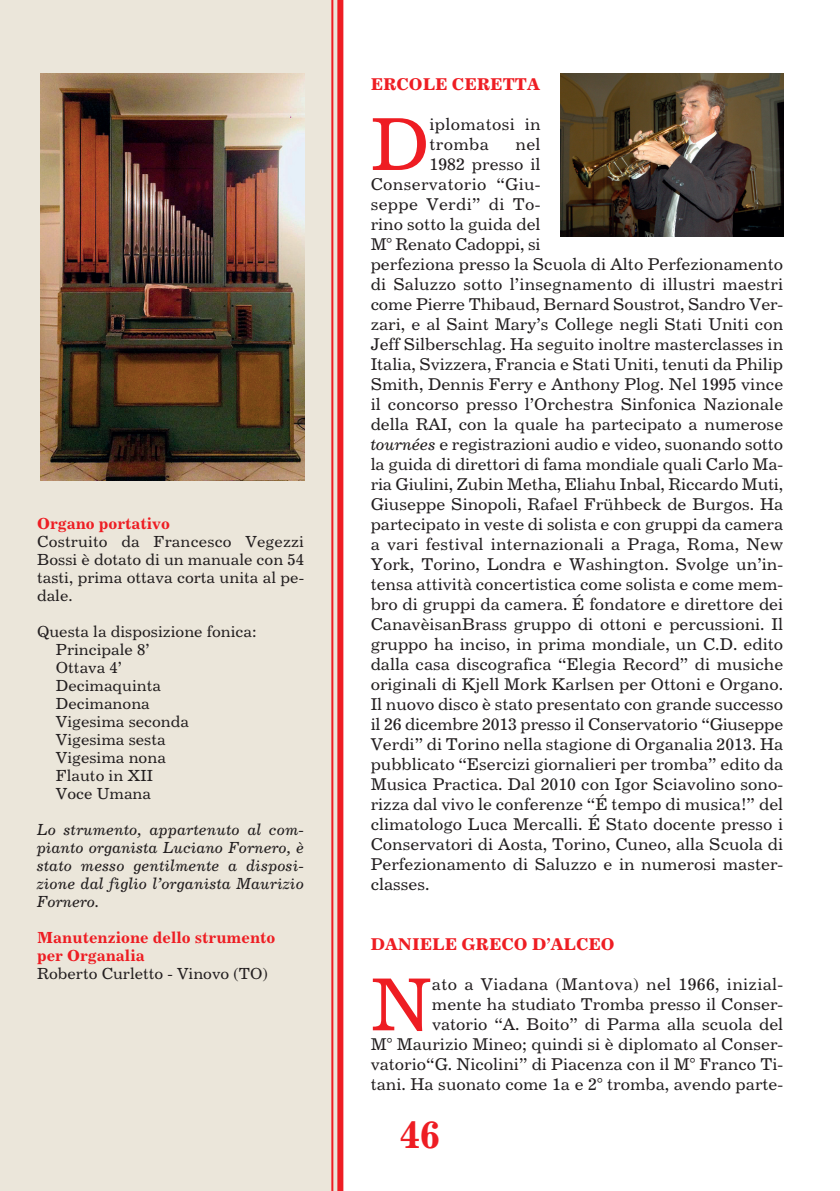
<style>
.page{position:relative;width:840px;height:1191px;background:#fff}
.page>*{position:absolute;margin:0;border:0;box-sizing:border-box;transform-origin:0 0}
.t1{font:75px "Century 731 BT Roman A";color:#ee1d23}
.t2{font:39px "Century 731 BT Bold A";color:#ee1d23}
.t3{font:17px/20px "Century 731 BT Roman A";color:#231f20;text-align:right}
.t4{font:17px/20px "Century 731 BT Roman A";letter-spacing:.02em;color:#231f20}
.t5{font:17px "Century 731 BT Bold A";color:#ee1d23}
.t6{font:16px/18px "Century 731 BT Roman A";color:#231f20;text-align:justify}
.t7{font:16px/18px "Century 731 BT Italic A";letter-spacing:.01em;color:#231f20;text-align:justify}
.t8{font:16px/18px "Century 731 BT Bold A";color:#ee1d23}
.s1{font-family:"Century 731 BT Italic A"}
</style>
<div class="page">
<div style="left:0;top:0;width:337px;height:1191px;background:#ebe6da"></div>
<div style="left:337px;top:0;width:6px;height:1191px;background:#ee1d23"></div>
<hr style="left:331px;top:0;width:2px;height:1191px;background:#ee1d23">
<img style="left:560px;top:74px;width:222px;height:163px">
<img style="left:41px;top:74px;width:263px;height:407px">
<p class="t8" style="left:37px;top:514px;width:134px">Organo portativo</p>
<p class="t6" style="left:37px;top:532px;width:268px">Costruito da Francesco Vegezzi Bossi è dotato di un manuale con 54 tasti, prima ottava corta unita al pe&shy;dale.</p>
<p class="t6" style="left:56px;top:622px;width:202px;text-align:left;text-indent:-19px">Questa la disposizione fonica:<br>Principale 8’<br>Ottava 4’<br>Decimaquinta<br>Decimanona<br>Vigesima seconda<br>Vigesima sesta<br>Vigesima nona<br>Flauto in XII<br>Voce Umana</p>
<p class="t7" style="left:37px;top:820px;width:268px">Lo strumento, appartenuto al com&shy;pianto organista Luciano Fornero, è stato messo gentilmente a disposi&shy;zione dal figlio l’organista Maurizio Fornero.</p>
<p class="t8" style="left:37px;top:928px;width:240px">Manutenzione dello strumento per Organalia</p>
<p class="t6" style="left:37px;top:964px;width:232px">Roberto Curletto - Vinovo (TO)</p>
<p class="t5" style="left:370px;top:74px;width:171px">ERCOLE CERETTA</p>
<h1 class="t1" style="left:370px;top:100px;width:60px">D</h1>
<p class="t4" style="left:429px;top:114px;width:113px">iplomatosi in tromba</p>
<p class="t3" style="left:515px;top:134px;width:27px">nel</p>
<p class="t3" style="left:429px;top:154px;width:113px">1982 presso il</p>
<p class="t4" style="left:370px;top:174px;width:171px">Conservatorio “Giu-</p>
<p class="t4" style="left:370px;top:194px;width:171px">seppe Verdi” di To-</p>
<p class="t3" style="left:370px;top:214px;width:171px">rino sotto la guida del</p>
<p class="t3" style="left:370px;top:234px;width:171px">M° Renato Cadoppi, si</p>
<p class="t3" style="left:370px;top:254px;width:414px">perfeziona presso la Scuola di Alto Perfezionamento</p>
<p class="t3" style="left:370px;top:274px;width:414px">di Saluzzo sotto l’insegnamento di illustri maestri</p>
<p class="t3" style="left:370px;top:294px;width:414px">come Pierre Thibaud, Bernard Soustrot, Sandro Ver-</p>
<p class="t3" style="left:370px;top:314px;width:414px">zari, e al Saint Mary’s College negli Stati Uniti con</p>
<p class="t3" style="left:370px;top:334px;width:414px">Jeff Silberschlag. Ha seguito inoltre masterclasses in</p>
<p class="t3" style="left:370px;top:354px;width:414px">Italia, Svizzera, Francia e Stati Uniti, tenuti da Philip</p>
<p class="t3" style="left:370px;top:374px;width:414px">Smith, Dennis Ferry e Anthony Plog. Nel 1995 vince</p>
<p class="t3" style="left:370px;top:394px;width:414px">il concorso presso l’Orchestra Sinfonica Nazionale</p>
<p class="t3" style="left:370px;top:414px;width:414px">della RAI, con la quale ha partecipato a numerose</p>
<p class="t3" style="left:370px;top:434px;width:414px"><span class="s1">tournées</span> e registrazioni audio e video, suonando sotto</p>
<p class="t3" style="left:370px;top:454px;width:414px">la guida di direttori di fama mondiale quali Carlo Ma-</p>
<p class="t3" style="left:370px;top:474px;width:414px">ria Giulini, Zubin Metha, Eliahu Inbal, Riccardo Muti,</p>
<p class="t3" style="left:370px;top:494px;width:414px">Giuseppe Sinopoli, Rafael Frühbeck de Burgos. Ha</p>
<p class="t3" style="left:370px;top:514px;width:414px">partecipato in veste di solista e con gruppi da camera</p>
<p class="t3" style="left:370px;top:534px;width:414px">a vari festival internazionali a Praga, Roma, New</p>
<p class="t3" style="left:370px;top:554px;width:414px">York, Torino, Londra e Washington. Svolge un’in-</p>
<p class="t3" style="left:370px;top:574px;width:414px">tensa attività concertistica come solista e come mem-</p>
<p class="t3" style="left:370px;top:594px;width:414px">bro di gruppi da camera. É fondatore e direttore dei</p>
<p class="t3" style="left:370px;top:614px;width:414px">CanavèisanBrass gruppo di ottoni e percussioni. Il</p>
<p class="t3" style="left:370px;top:634px;width:414px">gruppo ha inciso, in prima mondiale, un C.D. edito</p>
<p class="t3" style="left:370px;top:654px;width:414px">dalla casa discografica “Elegia Record” di musiche</p>
<p class="t3" style="left:370px;top:674px;width:414px">originali di Kjell Mork Karlsen per Ottoni e Organo.</p>
<p class="t3" style="left:370px;top:694px;width:414px">Il nuovo disco è stato presentato con grande successo</p>
<p class="t3" style="left:370px;top:714px;width:414px">il 26 dicembre 2013 presso il Conservatorio “Giuseppe</p>
<p class="t3" style="left:370px;top:734px;width:414px">Verdi” di Torino nella stagione di Organalia 2013. Ha</p>
<p class="t3" style="left:370px;top:754px;width:414px">pubblicato “Esercizi giornalieri per tromba” edito da</p>
<p class="t3" style="left:370px;top:774px;width:414px">Musica Practica. Dal 2010 con Igor Sciavolino sono-</p>
<p class="t3" style="left:370px;top:794px;width:414px">rizza dal vivo le conferenze “É tempo di musica!” del</p>
<p class="t3" style="left:370px;top:814px;width:414px">climatologo Luca Mercalli. É Stato docente presso i</p>
<p class="t3" style="left:370px;top:834px;width:414px">Conservatori di Aosta, Torino, Cuneo, alla Scuola di</p>
<p class="t3" style="left:370px;top:854px;width:414px">Perfezionamento di Saluzzo e in numerosi master-</p>
<p class="t3" style="left:370px;top:874px;width:60px">classes.</p>
<p class="t5" style="left:370px;top:934px;width:245px">DANIELE GRECO D’ALCEO</p>
<h1 class="t1" style="left:370px;top:960px;width:63px">N</h1>
<p class="t3" style="left:370px;top:974px;width:414px">ato a Viadana (Mantova) nel 1966, inizial-<br>mente ha studiato Tromba presso il Conser-<br>vatorio “A. Boito” di Parma alla scuola del<br>M° Maurizio Mineo; quindi si è diplomato al Conser&shy;vatorio“G. Nicolini” di Piacenza con il M° Franco Ti&shy;tani. Ha suonato come 1a e 2° tromba, avendo parte-</p>
<h2 class="t2" style="left:399px;top:1111px;width:42px">46</h2>
</div>
